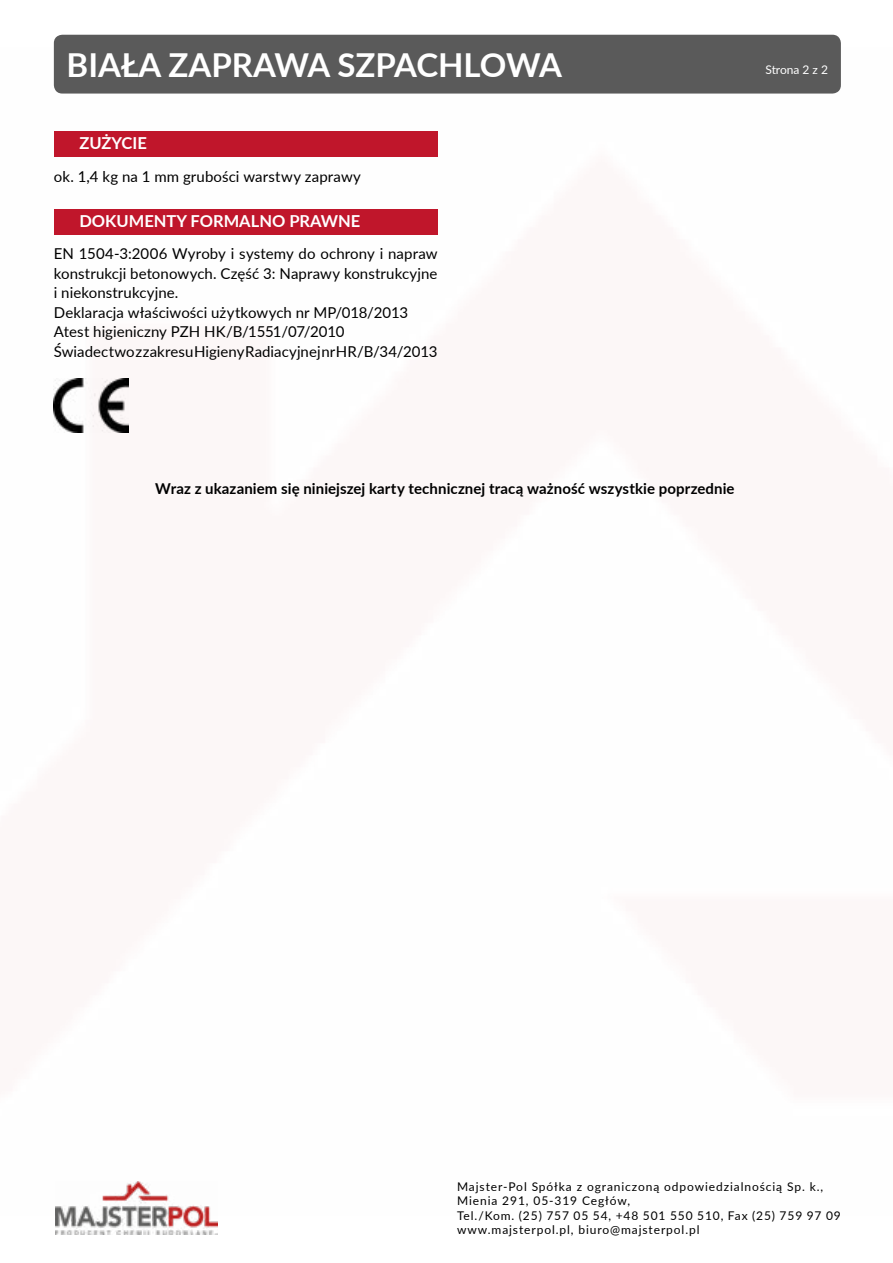
<style>
.page{position:relative;width:893px;height:1263px;background:#fff}
.page>*{position:absolute;margin:0;border:0;box-sizing:border-box;transform-origin:0 0}
.t1{font:700 33px "Lato";color:#fff}
.t2{font:700 16.5px "Lato";color:#fff}
.t3{font:15px/19.5px "Lato";letter-spacing:.005em;color:#000}
.t4{font:700 15px "Lato";letter-spacing:.005em;color:#000}
.t5{font:12px/14.4px "Lato";letter-spacing:.075em;color:#000}
.t6{font:12px "Lato";color:#fff}
</style>
<div class="page">
<div style="left:54px;top:35px;width:787px;height:59px;background:#5a5a5a;border-radius:9px"></div>
<img style="left:55px;top:1181px;width:162px;height:53px">
<div style="left:54px;top:132px;width:383px;height:25px;background:#c0162b"></div>
<div style="left:54px;top:209px;width:383px;height:25px;background:#c0162b"></div>
<img style="left:54px;top:379px;width:75px;height:53px">
<h1 class="t1" style="left:67px;top:41px;width:497px">BIAŁA ZAPRAWA SZPACHLOWA</h1>
<p class="t2" style="left:79px;top:131px;width:69px">ZUŻYCIE</p>
<p class="t3" style="left:54px;top:166px;width:309px">ok. 1,4 kg na 1 mm grubości warstwy zaprawy</p>
<p class="t2" style="left:79px;top:209px;width:283px">DOKUMENTY FORMALNO PRAWNE</p>
<p class="t3" style="left:54px;top:243px;width:385px">EN 1504-3:2006 Wyroby i systemy do ochrony i napraw konstrukcji betonowych. Część 3: Naprawy konstrukcyjne i niekonstrukcyjne.<br>Deklaracja właściwości użytkowych nr MP/018/2013<br>Atest higieniczny PZH HK/B/1551/07/2010<br>Świadectwo z zakresu Higieny Radiacyjnej nr HR/B/34/2013</p>
<p class="t6" style="left:765px;top:61px;width:64px">Strona 2 z 2</p>
<p class="t4" style="left:155px;top:477px;width:581px">Wraz z ukazaniem się niniejszej karty technicznej tracą ważność wszystkie poprzednie</p>
<p class="t5" style="left:457px;top:1179px;width:385px">Majster-Pol Spółka z ograniczoną odpowiedzialnością Sp. k., Mienia 291, 05-319 Cegłów,<br>Tel./Kom. (25) 757 05 54, +48 501 550 510, Fax (25) 759 97 09 www.majsterpol.pl, biuro@majsterpol.pl</p>
</div>
